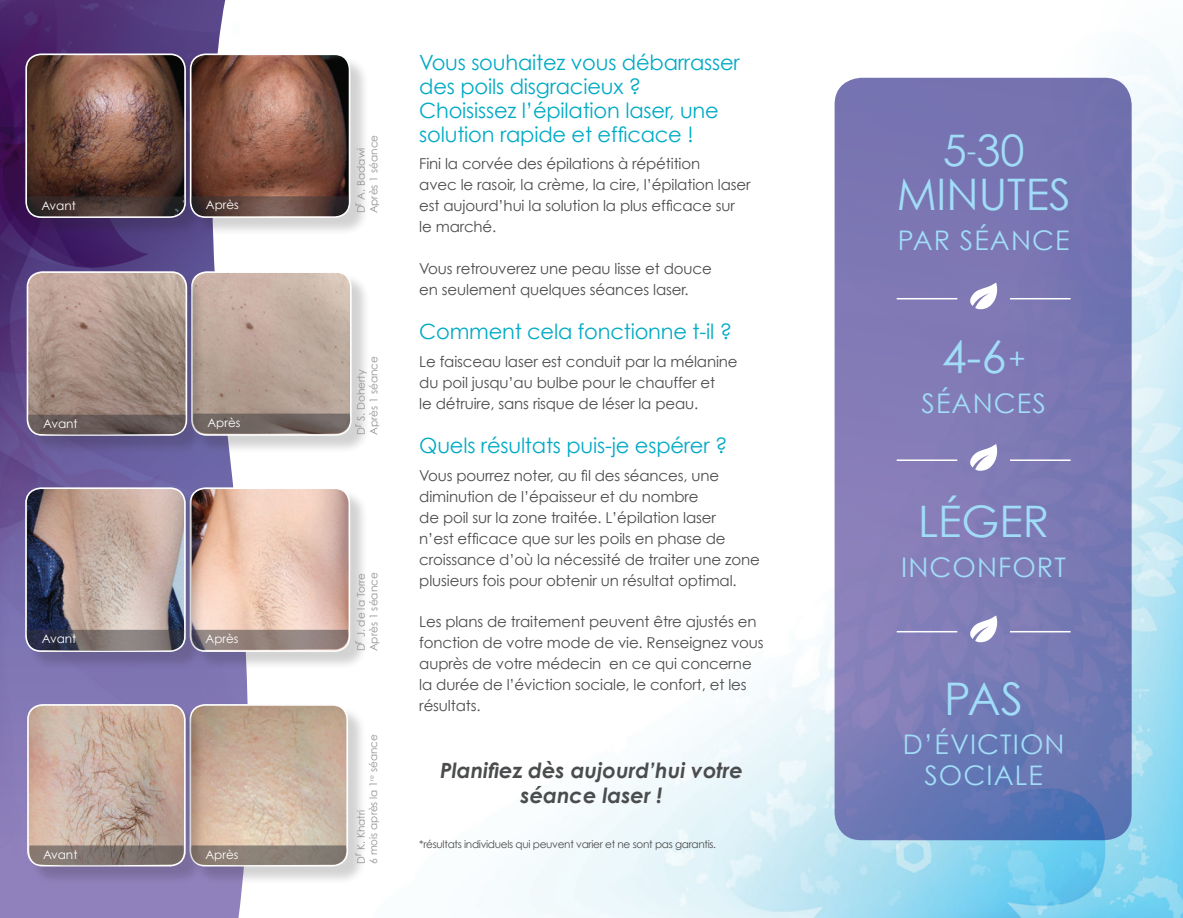
<style>
.page{position:relative;width:1183px;height:918px;background:#fff}
.page>*{position:absolute;margin:0;border:0;box-sizing:border-box;transform-origin:0 0}
.t1{font:45px "Century Gothic";color:#a1ddf8}
.t2{font:43.5px/44.2px "Century Gothic";color:#a1ddf8;text-align:center}
.t3{font:27px/31.5px "Century Gothic";letter-spacing:.04em;color:#a1ddf8;text-align:center}
.t4{font:21px/24px "Century Gothic";letter-spacing:-.01em;color:#00aac5}
.t5{font:italic 700 21px/25.5px "Century Gothic";color:#4b4c4d;text-align:center}
.t6{font:15px/21px "Century Gothic";letter-spacing:-.01em;color:#4b4c4d}
.t7{font:12px "Century Gothic";color:#fff}
.t8{font:11.85px "Century Gothic";color:#fff}
.t9{font:10.5px/12.6px "Century Gothic";color:#919295}
.t10{font:10.5px "Century Gothic";letter-spacing:-.03em;color:#4b4c4d}
.s1{font-size:28.5px}
</style>
<div class="page">
<img style="left:479px;top:40px;width:704px;height:878px">
<img style="left:0;top:0;width:248px;height:918px">
<div style="left:193px;top:274px;width:177px;height:180px;background:#231f20;opacity:.2"></div>
<img style="left:192px;top:272px;width:159px;height:142px">
<div style="left:191px;top:271px;width:161px;height:165px;border:2px solid #fff;border-radius:15px"></div>
<div style="left:192px;top:490px;width:177px;height:181px;background:#231f20;opacity:.2"></div>
<img style="left:190px;top:488px;width:159px;height:142px">
<div style="left:190px;top:487px;width:160px;height:165px;border:2px solid #fff;border-radius:15px"></div>
<div style="left:28px;top:56px;width:177px;height:181px;background:#231f20;opacity:.2"></div>
<img style="left:26px;top:54px;width:159px;height:142px">
<div style="left:25px;top:53px;width:161px;height:165px;border:2px solid #fff;border-radius:15px"></div>
<div style="left:29px;top:274px;width:177px;height:180px;background:#231f20;opacity:.2"></div>
<img style="left:27px;top:272px;width:159px;height:142px">
<div style="left:27px;top:271px;width:160px;height:165px;border:2px solid #fff;border-radius:15px"></div>
<div style="left:27px;top:490px;width:178px;height:181px;background:#231f20;opacity:.2"></div>
<img style="left:27px;top:488px;width:158px;height:142px">
<div style="left:25px;top:487px;width:161px;height:165px;border:2px solid #fff;border-radius:15px"></div>
<div style="left:192px;top:56px;width:177px;height:181px;background:#231f20;opacity:.2"></div>
<img style="left:191px;top:54px;width:158px;height:142px">
<div style="left:190px;top:53px;width:160px;height:165px;border:2px solid #fff;border-radius:15px"></div>
<div style="left:192px;top:706px;width:175px;height:179px;background:#231f20;opacity:.2"></div>
<img style="left:190px;top:705px;width:157px;height:140px">
<div style="left:189px;top:704px;width:159px;height:163px;border:2px solid #fff;border-radius:15px"></div>
<div style="left:29px;top:706px;width:175px;height:179px;background:#231f20;opacity:.2"></div>
<img style="left:28px;top:705px;width:157px;height:140px">
<div style="left:27px;top:704px;width:159px;height:163px;border:2px solid #fff;border-radius:15px"></div>
<svg style="left:28px;top:845px;width:320px;height:21px"></svg>
<svg style="left:26px;top:196px;width:324px;height:21px"></svg>
<svg style="left:27px;top:414px;width:325px;height:22px"></svg>
<svg style="left:26px;top:630px;width:324px;height:22px"></svg>
<svg style="left:834px;top:78px;width:297px;height:762px"></svg>
<hr style="left:896px;top:298px;width:61px;height:1px;background:#fff">
<hr style="left:1010px;top:298px;width:60px;height:1px;background:#fff">
<svg style="left:968px;top:282px;width:29px;height:27px"></svg>
<hr style="left:896px;top:459px;width:61px;height:2px;background:#fff">
<hr style="left:1010px;top:459px;width:60px;height:2px;background:#fff">
<svg style="left:968px;top:444px;width:29px;height:27px"></svg>
<hr style="left:896px;top:631px;width:61px;height:1px;background:#fff">
<hr style="left:1010px;top:631px;width:60px;height:1px;background:#fff">
<svg style="left:968px;top:615px;width:29px;height:27px"></svg>
<p class="t7" style="left:42px;top:198px;width:36px">Avant</p>
<p class="t7" style="left:43px;top:416px;width:36px">Avant</p>
<p class="t7" style="left:42px;top:631px;width:36px">Avant</p>
<p class="t8" style="left:206px;top:198px;width:34px">Après</p>
<p class="t8" style="left:207px;top:415px;width:34px">Après</p>
<p class="t8" style="left:206px;top:631px;width:34px">Après</p>
<p class="t9" style="left:354px;top:213px;width:80px;rotate:-90deg">Dr A. Badawi<br>Après 1 séance</p>
<p class="t9" style="left:354px;top:435px;width:81px;rotate:-90deg">Dr S. Doherty<br>Après 1 séance</p>
<p class="t9" style="left:354px;top:651px;width:81px;rotate:-90deg">Dr J. de la Torre<br>Après 1 séance</p>
<h3 class="t4" style="left:419px;top:50px;width:322px">Vous souhaitez vous débarrasser des poils disgracieux ?<br>Choisissez l’épilation laser, une solution rapide et efficace !</h3>
<p class="t6" style="left:419px;top:153px;width:333px">Fini la corvée des épilations à répétition<br>avec le rasoir, la crème, la cire, l’épilation laser est aujourd’hui la solution la plus efficace sur le marché.</p>
<p class="t6" style="left:419px;top:258px;width:294px">Vous retrouverez une peau lisse et douce en seulement quelques séances laser.</p>
<h3 class="t4" style="left:419px;top:319px;width:314px">Comment cela fonctionne t-il ?</h3>
<p class="t6" style="left:419px;top:351px;width:320px">Le faisceau laser est conduit par la mélanine du poil jusqu’au bulbe pour le chauffer et<br>le détruire, sans risque de léser la peau.</p>
<h3 class="t4" style="left:419px;top:433px;width:310px">Quels résultats puis-je espérer ?</h3>
<p class="t6" style="left:419px;top:465px;width:342px">Vous pourrez noter, au fil des séances, une diminution de l’épaisseur et du nombre<br>de poil sur la zone traitée. L’épilation laser<br>n’est efficace que sur les poils en phase de croissance d’où la nécessité de traiter une zone plusieurs fois pour obtenir un résultat optimal.</p>
<p class="t6" style="left:419px;top:611px;width:346px">Les plans de traitement peuvent être ajustés en fonction de votre mode de vie. Renseignez vous auprès de votre médecin en ce qui concerne la durée de l’éviction sociale, le confort, et les résultats.</p>
<p class="t7" style="left:43px;top:847px;width:36px">Avant</p>
<p class="t8" style="left:205px;top:847px;width:34px">Après</p>
<p class="t9" style="left:354px;top:864px;width:131px;rotate:-90deg">Dr K. Khatri<br>6 mois après la 1<sup>re</sup> séance</p>
<h3 class="t5" style="left:440px;top:757px;width:304px">Planifiez dès aujourd’hui votre séance laser !</h3>
<p class="t10" style="left:419px;top:838px;width:298px">*résultats individuels qui peuvent varier et ne sont pas garantis.</p>
<h2 class="t2" style="left:896px;top:127px;width:175px">5<span class="s1">-</span>30<br>MINUTES</h2>
<h3 class="t3" style="left:897px;top:224px;width:173px">PAR SÉANCE</h3>
<h1 class="t1" style="left:941px;top:330px;width:85px">4-6<span class="s1">+</span></h1>
<h3 class="t3" style="left:921px;top:387px;width:126px">SÉANCES</h3>
<h2 class="t2" style="left:918px;top:498px;width:133px">LÉGER</h2>
<h3 class="t3" style="left:901px;top:551px;width:166px">INCONFORT</h3>
<h1 class="t1" style="left:944px;top:672px;width:81px">PAS</h1>
<h3 class="t3" style="left:902px;top:728px;width:163px">D’ÉVICTION<br>SOCIALE</h3>
</div>
